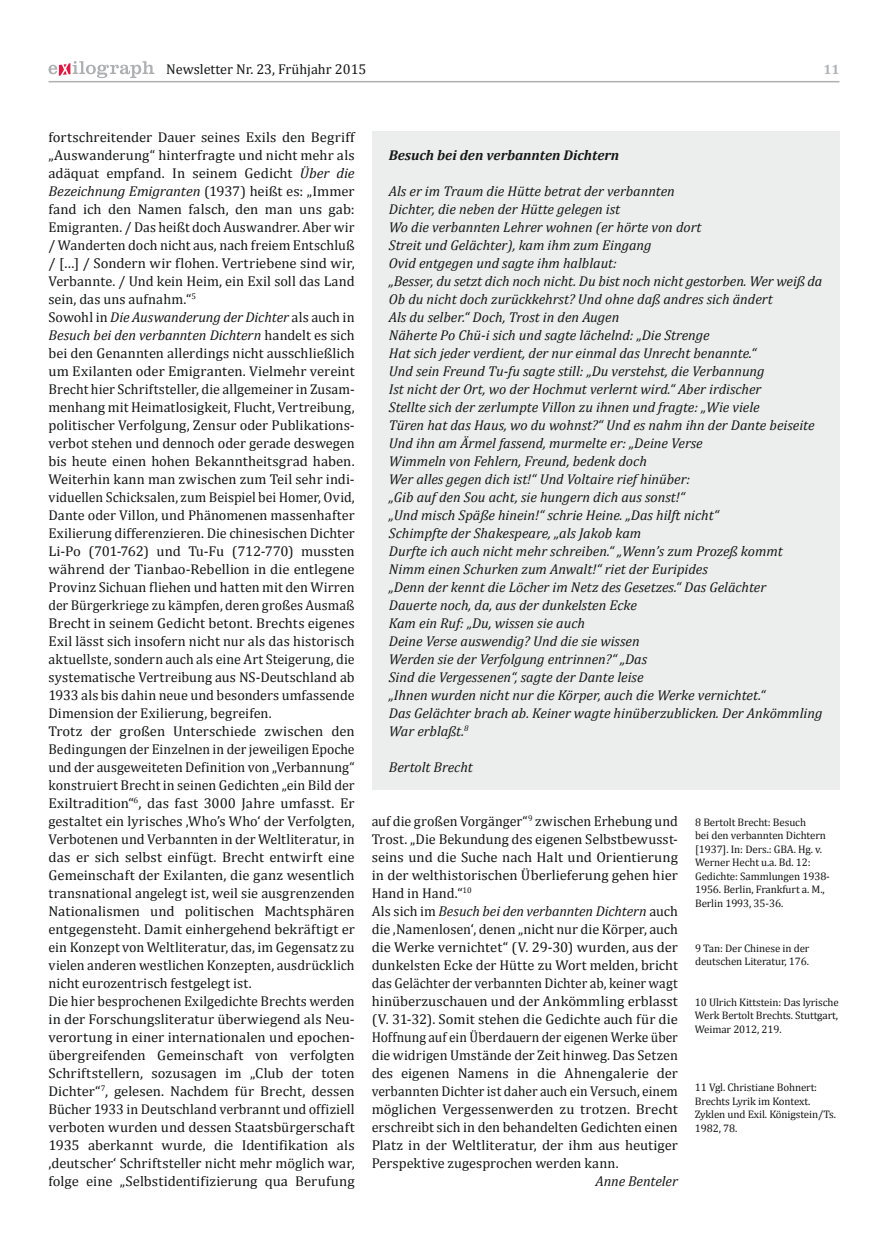
<style>
.page{position:relative;width:888px;height:1258px;background:#fff}
.page>*{position:absolute;margin:0;border:0;box-sizing:border-box;transform-origin:0 0}
.t1{font:14.25px/18px "Cambria";color:#151616}
.t2{font:italic 14.25px/18px "Cambria";color:#151616}
.t3{font:italic 700 14.25px "Cambria";color:#151616}
.t4{font:700 13.5px "Cambria";color:#adafb1}
.t5{font:10.95px/13.5px "Cambria";letter-spacing:-.01em;color:#151616}
.s1{font-style:italic}
</style>
<div class="page">
<hr style="left:49px;top:81px;width:790px;height:1px;background:#adafb1">
<svg style="left:49px;top:61px;width:105px;height:17px"></svg>
<div style="left:372px;top:131px;width:467px;height:658px;background:#eceded"></div>
<p class="t1" style="left:166px;top:60px;width:202px">Newsletter Nr. 23, Frühjahr 2015</p>
<p class="t4" style="left:823px;top:60px;width:18px">11</p>
<p class="t1" style="left:49px;top:128px;width:308px">fortschreitender Dauer seines Exils den Begriff „Auswanderung“ hinterfragte und nicht mehr als adäquat empfand. In seinem Gedicht <span class="s1">Über die Bezeichnung Emigranten</span> (1937) heißt es: „Immer fand ich den Namen falsch, den man uns gab:<br>Emigranten. / Das heißt doch Auswandrer. Aber wir / Wanderten doch nicht aus, nach freiem Entschluß / […] / Sondern wir flohen. Vertriebene sind wir, Verbannte. / Und kein Heim, ein Exil soll das Land sein, das uns aufnahm.“<sup>5<br></sup>Sowohl in <span class="s1">Die Auswanderung der Dichter</span> als auch in <span class="s1">Besuch bei den verbannten Dichtern</span> handelt es sich bei den Genannten allerdings nicht ausschließlich um Exilanten oder Emigranten. Vielmehr vereint Brecht hier Schriftsteller, die allgemeiner in Zusam&shy;menhang mit Heimatlosigkeit, Flucht, Vertreibung, politischer Verfolgung, Zensur oder Publikations&shy;verbot stehen und dennoch oder gerade deswegen bis heute einen hohen Bekanntheitsgrad haben.<br>Weiterhin kann man zwischen zum Teil sehr indi&shy;viduellen Schicksalen, zum Beispiel bei Homer, Ovid, Dante oder Villon, und Phänomenen massenhafter Exilierung differenzieren. Die chinesischen Dichter Li-Po (701-762) und Tu-Fu (712-770) mussten während der Tianbao-Rebellion in die entlegene Provinz Sichuan fliehen und hatten mit den Wirren der Bürgerkriege zu kämpfen, deren großes Ausmaß Brecht in seinem Gedicht betont. Brechts eigenes Exil lässt sich insofern nicht nur als das historisch aktuellste, sondern auch als eine Art Steigerung, die systematische Vertreibung aus NS-Deutschland ab 1933 als bis dahin neue und besonders umfassende Dimension der Exilierung, begreifen.<br>Trotz der großen Unterschiede zwischen den Bedingungen der Einzelnen in der jeweiligen Epoche und der ausgeweiteten Definition von „Verbannung“ konstruiert Brecht in seinen Gedichten „ein Bild der Exiltradition“<sup>6</sup>, das fast 3000 Jahre umfasst. Er gestaltet ein lyrisches ‚Who’s Who‘ der Verfolgten, Verbotenen und Verbannten in der Weltliteratur, in das er sich selbst einfügt. Brecht entwirft eine Gemeinschaft der Exilanten, die ganz wesentlich transnational angelegt ist, weil sie ausgrenzenden Nationalismen und politischen Machtsphären entgegensteht. Damit einhergehend bekräftigt er ein Konzept von Weltliteratur, das, im Gegensatz zu vielen anderen westlichen Konzepten, ausdrücklich nicht eurozentrisch festgelegt ist.<br>Die hier besprochenen Exilgedichte Brechts werden in der Forschungsliteratur überwiegend als Neu&shy;verortung in einer internationalen und epochen&shy;übergreifenden Gemeinschaft von verfolgten Schriftstellern, sozusagen im „Club der toten Dichter“<sup>7</sup>, gelesen. Nachdem für Brecht, dessen Bücher 1933 in Deutschland verbrannt und offiziell verboten wurden und dessen Staatsbürgerschaft 1935 aberkannt wurde, die Identifikation als ‚deutscher‘ Schriftsteller nicht mehr möglich war, folge eine „Selbstidentifizierung qua Berufung</p>
<p class="t3" style="left:389px;top:145px;width:232px">Besuch bei den verbannten Dichtern</p>
<p class="t2" style="left:389px;top:181px;width:435px">Als er im Traum die Hütte betrat der verbannten<br>Dichter, die neben der Hütte gelegen ist<br>Wo die verbannten Lehrer wohnen (er hörte von dort<br>Streit und Gelächter), kam ihm zum Eingang<br>Ovid entgegen und sagte ihm halblaut:<br>„Besser, du setzt dich noch nicht. Du bist noch nicht gestorben. Wer weiß da Ob du nicht doch zurückkehrst? Und ohne daß andres sich ändert<br>Als du selber.“ Doch, Trost in den Augen<br>Näherte Po Chü-i sich und sagte lächelnd: „Die Strenge<br>Hat sich jeder verdient, der nur einmal das Unrecht benannte.“<br>Und sein Freund Tu-fu sagte still: „Du verstehst, die Verbannung<br>Ist nicht der Ort, wo der Hochmut verlernt wird.“ Aber irdischer<br>Stellte sich der zerlumpte Villon zu ihnen und fragte: „Wie viele<br>Türen hat das Haus, wo du wohnst?“ Und es nahm ihn der Dante beiseite Und ihn am Ärmel fassend, murmelte er: „Deine Verse<br>Wimmeln von Fehlern, Freund, bedenk doch<br>Wer alles gegen dich ist!“ Und Voltaire rief hinüber:<br>„Gib auf den Sou acht, sie hungern dich aus sonst!“<br>„Und misch Späße hinein!“ schrie Heine. „Das hilft nicht“<br>Schimpfte der Shakespeare, „als Jakob kam<br>Durfte ich auch nicht mehr schreiben.“ „Wenn’s zum Prozeß kommt Nimm einen Schurken zum Anwalt!“ riet der Euripides<br>„Denn der kennt die Löcher im Netz des Gesetzes.“ Das Gelächter<br>Dauerte noch, da, aus der dunkelsten Ecke<br>Kam ein Ruf: „Du, wissen sie auch<br>Deine Verse auswendig? Und die sie wissen<br>Werden sie der Verfolgung entrinnen?“ „Das<br>Sind die Vergessenen“, sagte der Dante leise<br>„Ihnen wurden nicht nur die Körper, auch die Werke vernichtet.“<br>Das Gelächter brach ab. Keiner wagte hinüberzublicken. Der Ankömmling War erblaßt.<sup>8</sup></p>
<p class="t2" style="left:389px;top:757px;width:85px">Bertolt Brecht</p>
<p class="t1" style="left:372px;top:812px;width:308px">auf die großen Vorgänger“<sup>9</sup> zwischen Erhebung und Trost. „Die Bekundung des eigenen Selbstbewusst&shy;seins und die Suche nach Halt und Orientierung in der welthistorischen Überlieferung gehen hier Hand in Hand.“<sup>10<br></sup>Als sich im <span class="s1">Besuch bei den verbannten Dichtern</span> auch die ‚Namenlosen‘, denen „nicht nur die Körper, auch die Werke vernichtet“ (V. 29-30) wurden, aus der dunkelsten Ecke der Hütte zu Wort melden, bricht das Gelächter der verbannten Dichter ab, keiner wagt hinüberzuschauen und der Ankömmling erblasst (V. 31-32). Somit stehen die Gedichte auch für die Hoffnung auf ein Überdauern der eigenen Werke über die widrigen Umstände der Zeit hinweg. Das Setzen des eigenen Namens in die Ahnengalerie der verbannten Dichter ist daher auch ein Versuch, einem möglichen Vergessenwerden zu trotzen. Brecht erschreibt sich in den behandelten Gedichten einen Platz in der Weltliteratur, der ihm aus heutiger Perspektive zugesprochen werden kann.</p>
<p class="t2" style="left:596px;top:1171px;width:84px">Anne Benteler</p>
<p class="t5" style="left:695px;top:815px;width:136px">8 Bertolt Brecht: Besuch<br>bei den verbannten Dichtern [1937]. In: Ders.: GBA. Hg. v.<br>Werner Hecht u.a. Bd. 12:<br>Gedichte: Sammlungen 1938-<br>1956. Berlin, Frankfurt a. M.,<br>Berlin 1993, 35-36.</p>
<p class="t5" style="left:695px;top:941px;width:116px">9 Tan: Der Chinese in der deutschen Literatur, 176.</p>
<p class="t5" style="left:695px;top:995px;width:145px;text-align:justify">10 Ulrich Kittstein: Das lyrische Werk Bertolt Brechts. Stuttgart, Weimar 2012, 219.</p>
<p class="t5" style="left:695px;top:1080px;width:143px">11 Vgl. Christiane Bohnert:<br>Brechts Lyrik im Kontext.<br>Zyklen und Exil. Königstein/Ts.<br>1982, 78.</p>
</div>
